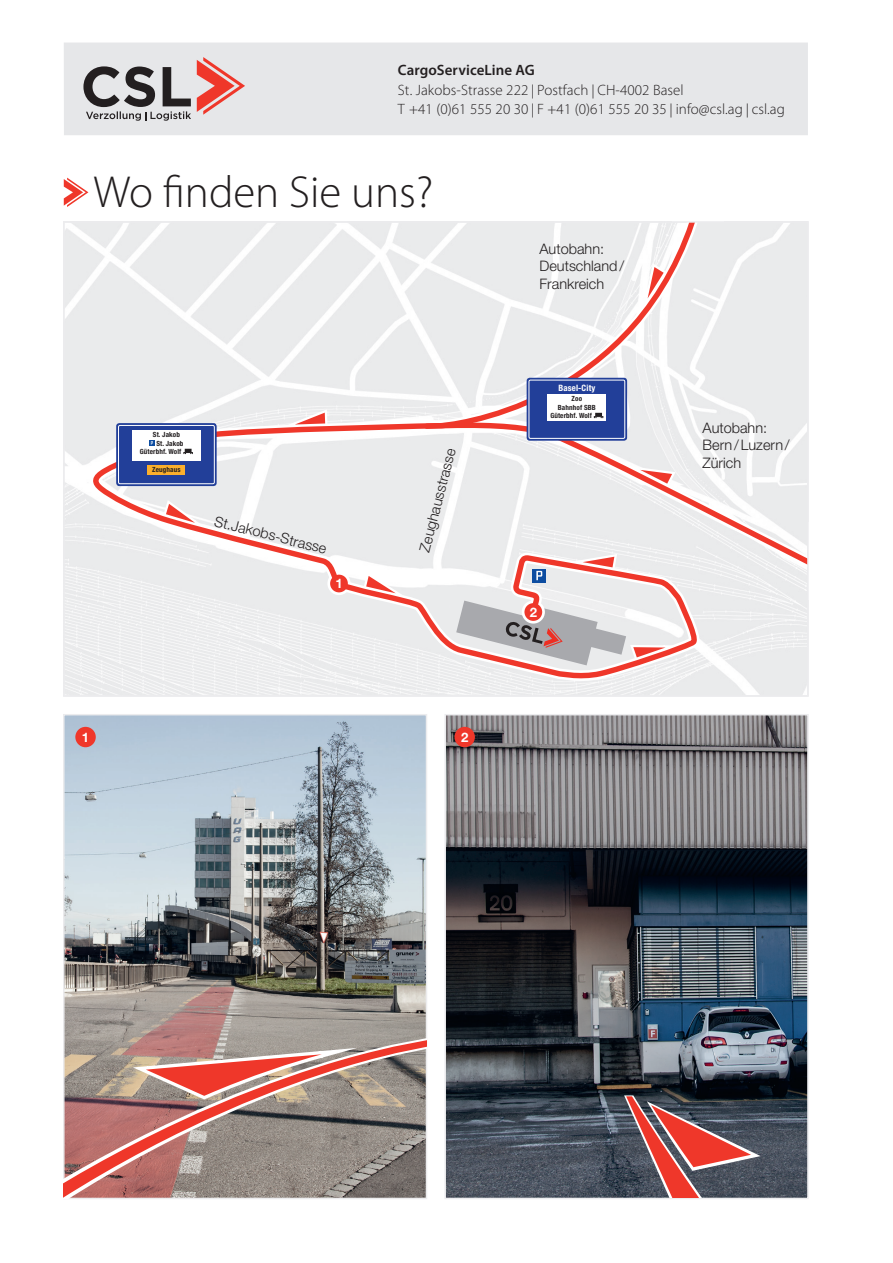
<style>
.page{position:relative;width:893px;height:1263px;background:#fff}
.page>*{position:absolute;margin:0;border:0;box-sizing:border-box;transform-origin:0 0}
.t1{font:300 45px "Myriad Pro";color:#231f20}
.t2{font:300 15px/19.5px "Myriad Pro";letter-spacing:.005em;color:#231f20}
.t3{font:300 14.4px/17.4px "Helvetica Neue LT Std";color:#231f20}
.t4{font:700 13.2px "Helvetica Neue LT Std";color:#fff}
.t5{font:700 condensed 8.7px "Helvetica Neue LT Std";letter-spacing:.015em;color:#fff}
.t6{font:700 condensed 7.05px "Helvetica Neue LT Std";letter-spacing:.015em;color:#231f20}
.s1{font-weight:600}
.s2{font-weight:600;font-size:14.1px}
</style>
<div class="page">
<svg style="left:64px;top:178px;width:21px;height:29px"></svg>
<svg style="left:79px;top:190px;width:632px;height:501px"></svg>
<svg style="left:705px;top:416px;width:101px;height:183px"></svg>
<svg style="left:705px;top:421px;width:101px;height:173px"></svg>
<div style="left:64px;top:43px;width:744px;height:92px;background:#e6e7e9"></div>
<svg style="left:83px;top:66px;width:108px;height:55px"></svg>
<svg style="left:197px;top:57px;width:48px;height:58px"></svg>
<svg style="left:86px;top:197px;width:619px;height:488px"></svg>
<div style="left:527px;top:378px;width:100px;height:63px;background:#223f99;border-radius:3px"></div>
<div style="left:548px;top:394px;width:58px;height:27px;background:#fff"></div>
<svg style="left:594px;top:413px;width:9px;height:5px"></svg>
<div style="left:529px;top:380px;width:96px;height:59px;border:1px solid #fff;border-radius:2px"></div>
<div style="left:116px;top:423px;width:101px;height:63px;background:#223f99;border-radius:3px"></div>
<div style="left:132px;top:430px;width:69px;height:31px;background:#fff"></div>
<svg style="left:149px;top:440px;width:6px;height:6px"></svg>
<svg style="left:183px;top:449px;width:10px;height:5px"></svg>
<div style="left:148px;top:465px;width:37px;height:10px;background:#fbaf2c"></div>
<div style="left:118px;top:425px;width:97px;height:59px;border:1px solid #fff;border-radius:2px"></div>
<div style="left:672px;top:195px;width:52px;height:26px;background:#fff"></div>
<svg style="left:160px;top:496px;width:59px;height:38px"></svg>
<svg style="left:269px;top:406px;width:61px;height:24px"></svg>
<svg style="left:361px;top:569px;width:59px;height:34px"></svg>
<svg style="left:456px;top:601px;width:235px;height:64px;background:#d3c2c2"></svg>
<svg style="left:556px;top:551px;width:64px;height:22px"></svg>
<svg style="left:615px;top:462px;width:64px;height:28px"></svg>
<svg style="left:638px;top:260px;width:32px;height:63px"></svg>
<img style="left:66px;top:717px;width:358px;height:321px">
<div style="left:63px;top:714px;width:364px;height:485px;border:2px solid #ececee"></div>
<img style="left:447px;top:717px;width:359px;height:479px">
<div style="left:444px;top:714px;width:365px;height:485px;border:2px solid #ececee"></div>
<div style="left:75px;top:727px;width:21px;height:20px;background:#ef372a;border-radius:50%"></div>
<div style="left:454px;top:727px;width:21px;height:20px;background:#ef372a;border-radius:50%"></div>
<svg style="left:64px;top:1039px;width:362px;height:159px;background:#a0827c"></svg>
<svg style="left:120px;top:1041px;width:272px;height:63px;background:#c38d83"></svg>
<svg style="left:619px;top:1090px;width:147px;height:108px;background:#765156"></svg>
<div style="left:63px;top:221px;width:746px;height:476px;border:2px solid #ececee"></div>
<p class="t2" style="left:398px;top:60px;width:389px"><span class="s1">CargoServiceLine AG<br></span>St. Jakobs-Strasse 222 <span class="s2">|</span> Postfach <span class="s2">|</span> CH-4002 Basel<br>T +41 (0)61 555 20 30 <span class="s2">|</span> F +41 (0)61 555 20 35 <span class="s2">|</span> info@csl.ag <span class="s2">|</span> csl.ag</p>
<h1 class="t1" style="left:94px;top:165px;width:341px">Wo finden Sie uns?</h1>
<p class="t6" style="left:153px;top:430px;width:29px">St. Jakob</p>
<p class="t6" style="left:156px;top:439px;width:29px">St. Jakob</p>
<p class="t6" style="left:140px;top:447px;width:43px">Güterbhf. Wolf</p>
<p class="t6" style="left:152px;top:465px;width:30px">Zeughaus</p>
<p class="t3" style="left:217px;top:512px;width:116px;rotate:14deg">St.Jakobs-Strasse</p>
<p class="t4" style="left:335px;top:575px;width:9px">1</p>
<p class="t3" style="left:415px;top:549px;width:108px;rotate:-75deg">Zeughausstrasse</p>
<p class="t4" style="left:82px;top:729px;width:9px">1</p>
<p class="t4" style="left:461px;top:729px;width:9px">2</p>
<p class="t3" style="left:539px;top:240px;width:86px">Autobahn:<br>Deutschland/<br>Frankreich</p>
<p class="t5" style="left:558px;top:382px;width:38px">Basel-City</p>
<p class="t6" style="left:572px;top:394px;width:12px">Zoo</p>
<p class="t6" style="left:558px;top:403px;width:39px">Bahnhof SBB</p>
<p class="t6" style="left:550px;top:411px;width:43px">Güterbhf. Wolf</p>
<p class="t4" style="left:530px;top:604px;width:9px">2</p>
<p class="t3" style="left:703px;top:419px;width:89px">Autobahn:<br>Bern/Luzern/<br>Zürich</p>
</div>
